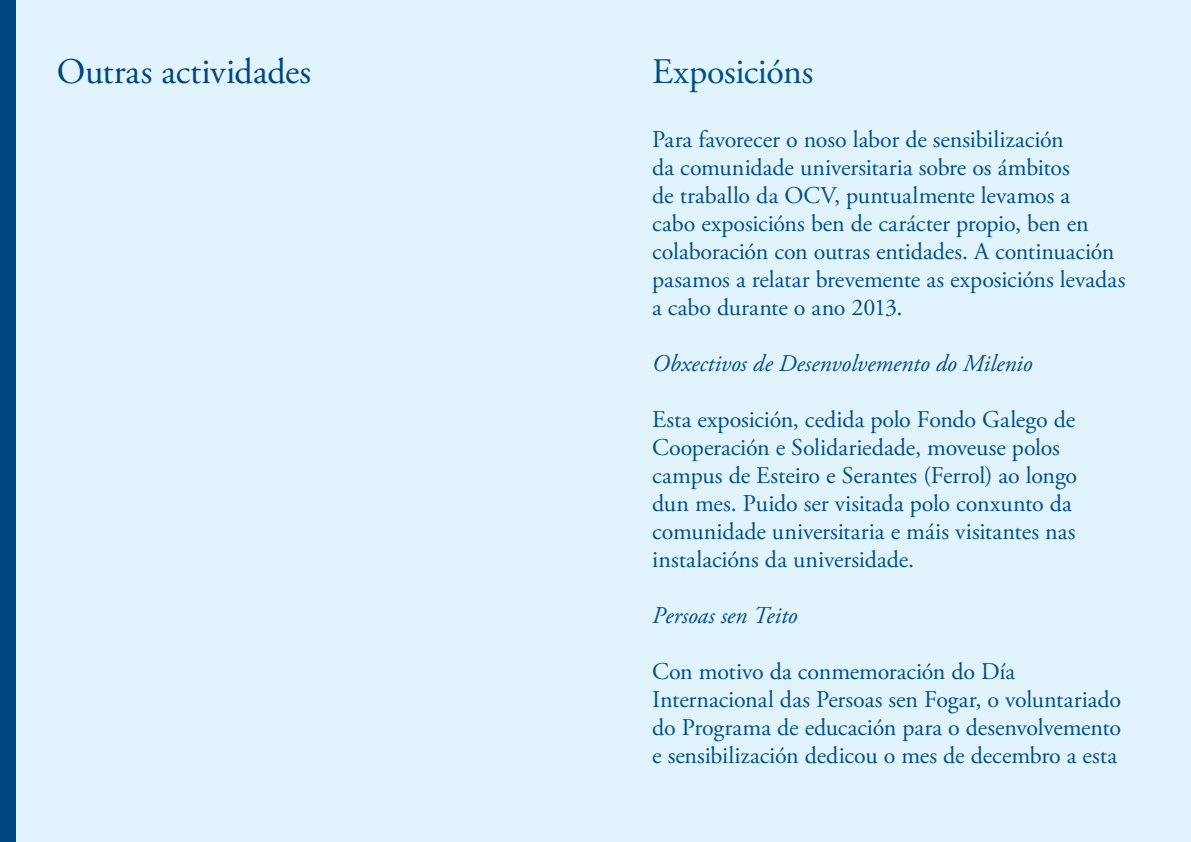
<style>
.page{position:relative;width:1191px;height:842px;background:#e1f4fc}
.page>*{position:absolute;margin:0;border:0;box-sizing:border-box;transform-origin:0 0}
.t1{font:36px "Adobe Garamond Pro";letter-spacing:-.005em;color:#00467e}
.t2{font:36px "Adobe Garamond Pro";letter-spacing:-.01em;color:#015188}
.t3{font:24px/28px "Adobe Garamond Pro";letter-spacing:-.005em;color:#015188}
.t4{font:italic 24px "Adobe Garamond Pro";color:#015188}
</style>
<div class="page">
<div style="left:0;top:0;width:16px;height:842px;background:#00467e"></div>
<p class="t1" style="left:57px;top:50px;width:256px">Outras actividades</p>
<p class="t2" style="left:652px;top:50px;width:163px">Exposicións</p>
<p class="t3" style="left:652px;top:126px;width:475px">Para favorecer o noso labor de sensibilización<br>da comunidade universitaria sobre os ámbitos<br>de traballo da OCV, puntualmente levamos a<br>cabo exposicións ben de carácter propio, ben en colaboración con outras entidades. A continuación pasamos a relatar brevemente as exposicións levadas a cabo durante o ano 2013.</p>
<p class="t4" style="left:652px;top:349px;width:382px">Obxectivos de Desenvolvemento do Milenio</p>
<p class="t3" style="left:652px;top:406px;width:426px">Esta exposición, cedida polo Fondo Galego de Cooperación e Solidariedade, moveuse polos campus de Esteiro e Serantes (Ferrol) ao longo dun mes. Puido ser visitada polo conxunto da comunidade universitaria e máis visitantes nas instalacións da universidade.</p>
<p class="t4" style="left:652px;top:601px;width:147px">Persoas sen Teito</p>
<p class="t3" style="left:652px;top:658px;width:470px">Con motivo da conmemoración do Día Internacional das Persoas sen Fogar, o voluntariado do Programa de educación para o desenvolvemento e sensibilización dedicou o mes de decembro a esta</p>
</div>
